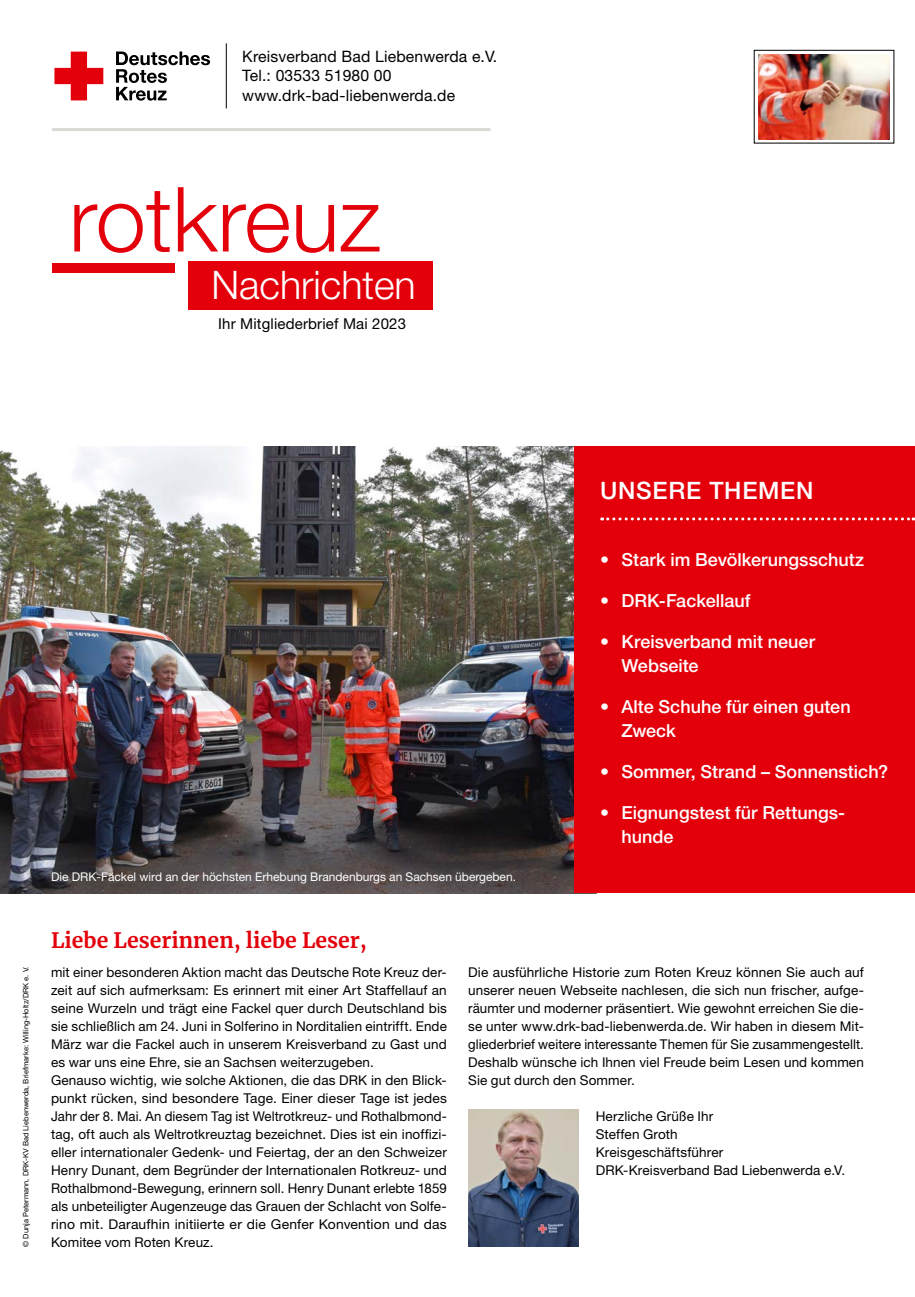
<style>
.page{position:relative;width:915px;height:1297px;background:#fff}
.page>*{position:absolute;margin:0;border:0;box-sizing:border-box;transform-origin:0 0}
.t1{font:300 90px "Helvetica Neue LT Std";color:#e3000b}
.t2{font:300 39.3px "Helvetica Neue LT Pro";color:#fff}
.t3{font:500 24px "Helvetica Neue LT Pro";letter-spacing:.03em;color:#fff}
.t4{font:700 21px "Merriweather";color:#e3000b}
.t5{font:500 18px/24px "Helvetica Neue LT Pro";color:#fff}
.t6{font:15.75px "Helvetica Neue LT Pro";letter-spacing:.01em;color:#000}
.t7{font:15px "Helvetica Neue LT Pro";letter-spacing:.01em;color:#000}
.MGB_Copy{font:13.5px/18px "Helvetica Neue LT Pro";letter-spacing:.01em;color:#000;text-align:justify}
.MGB_BU{font:12px "Helvetica Neue LT Pro";color:#fff}
.MGB_Fotocredits{font:7.5px "Helvetica Neue LT Pro";color:#000}
</style>
<div class="page">
<img style="left:0;top:446px;width:574px;height:447px">
<div style="left:574px;top:446px;width:340px;height:447px;background:#e3000b"></div>
<svg style="left:54px;top:52px;width:49px;height:48px"></svg>
<svg style="left:116px;top:52px;width:94px;height:49px"></svg>
<hr style="left:52px;top:128px;width:438px;height:3px;background:#dad9d3">
<hr style="left:226px;top:43px;width:1px;height:65px;background:#000">
<div style="left:188px;top:261px;width:244px;height:49px;background:#e3000b"></div>
<div style="left:52px;top:263px;width:122px;height:9px;background:#e3000b"></div>
<div style="left:753px;top:50px;width:140px;height:93px;border:1px solid #000"></div>
<svg style="left:601px;top:517px;width:312px;height:3px"></svg>
<img style="left:468px;top:1109px;width:110px;height:138px">
<img style="left:758px;top:54px;width:131px;height:85px">
<p class="t6" style="left:242px;top:47px;width:256px">Kreisverband Bad Liebenwerda e.V.</p>
<p class="t6" style="left:242px;top:66px;width:151px">Tel.: 03533 51980 00</p>
<p class="t6" style="left:242px;top:85px;width:214px">www.drk-bad-liebenwerda.de</p>
<p class="t1" style="left:69px;top:164px;width:313px">rotkreuz</p>
<p class="t2" style="left:211px;top:261px;width:206px">Nachrichten</p>
<p class="t7" style="left:218px;top:314px;width:189px">Ihr Mitgliederbrief Mai 2023</p>
<p class="t3" style="left:600px;top:476px;width:215px">UNSERE THEMEN</p>
<p class="MGB_Fotocredits" style="left:21px;top:1247px;width:281px;rotate:-90deg">© Dunja Petermann, DRK-KV Bad Liebenwerda, Briefmarke: Willing-Holtz/DRK e. V.</p>
<p class="MGB_BU" style="left:51px;top:869px;width:466px">Die DRK-Fackel wird an der höchsten Erhebung Brandenburgs an Sachsen übergeben.</p>
<p class="t4" style="left:51px;top:926px;width:317px">Liebe Leserinnen, liebe Leser,</p>
<p class="t5" style="left:600px;top:547px;width:265px">• Stark im Bevölkerungsschutz</p>
<p class="t5" style="left:600px;top:588px;width:152px">• DRK-Fackellauf</p>
<p class="t5" style="left:621px;top:629px;width:195px;text-indent:-21px">• Kreisverband mit neuer<br>Webseite</p>
<p class="t5" style="left:621px;top:694px;width:231px;text-indent:-21px">• Alte Schuhe für einen guten<br>Zweck</p>
<p class="t5" style="left:600px;top:759px;width:289px">• Sommer, Strand – Sonnenstich?</p>
<p class="t5" style="left:621px;top:800px;width:225px;text-indent:-21px">• Eignungstest für Rettungs&shy;hunde</p>
<p class="MGB_Copy" style="left:51px;top:962px;width:397px">mit einer besonderen Aktion macht das Deutsche Rote Kreuz der&shy;zeit auf sich aufmerksam: Es erinnert mit einer Art Staffellauf an seine Wurzeln und trägt eine Fackel quer durch Deutschland bis sie schließlich am 24. Juni in Solferino in Norditalien eintrifft. Ende März war die Fackel auch in unserem Kreisverband zu Gast und es war uns eine Ehre, sie an Sachsen weiterzugeben.</p>
<p class="MGB_Copy" style="left:51px;top:1070px;width:397px">Genauso wichtig, wie solche Aktionen, die das DRK in den Blick&shy;punkt rücken, sind besondere Tage. Einer dieser Tage ist jedes Jahr der 8. Mai. An diesem Tag ist Weltrotkreuz- und Rothalbmond&shy;tag, oft auch als Weltrotkreuztag bezeichnet. Dies ist ein inoffizi&shy;eller internationaler Gedenk- und Feiertag, der an den Schweizer Henry Dunant, dem Begründer der Internationalen Rotkreuz- und Rothalbmond-Bewegung, erinnern soll. Henry Dunant erlebte 1859 als unbeteiligter Augenzeuge das Grauen der Schlacht von Solfe&shy;rino mit. Daraufhin initiierte er die Genfer Konvention und das Komitee vom Roten Kreuz.</p>
<p class="MGB_Copy" style="left:468px;top:962px;width:397px">Die ausführliche Historie zum Roten Kreuz können Sie auch auf unserer neuen Webseite nachlesen, die sich nun frischer, aufge&shy;räumter und moderner präsentiert. Wie gewohnt erreichen Sie die&shy;se unter www.drk-bad-liebenwerda.de. Wir haben in diesem Mit&shy;gliederbrief weitere interessante Themen für Sie zusammengestellt.<br>Deshalb wünsche ich Ihnen viel Freude beim Lesen und kommen Sie gut durch den Sommer.</p>
<p class="MGB_Copy" style="left:595px;top:1106px;width:119px">Herzliche Grüße Ihr</p>
<p class="MGB_Copy" style="left:595px;top:1124px;width:84px">Steffen Groth</p>
<p class="MGB_Copy" style="left:595px;top:1142px;width:129px">Kreisgeschäftsführer</p>
<p class="MGB_Copy" style="left:595px;top:1160px;width:251px">DRK-Kreisverband Bad Liebenwerda e.V.</p>
</div>
